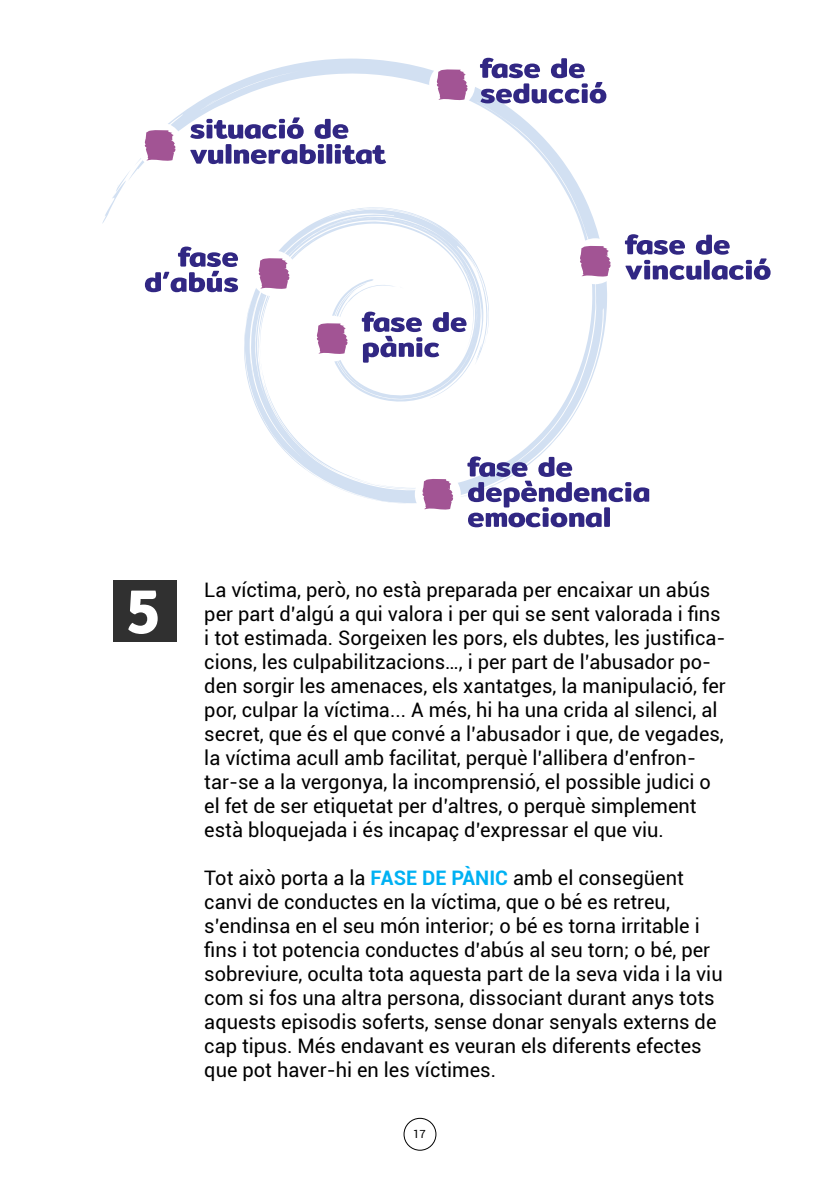
<style>
.page{position:relative;width:840px;height:1191px;background:#fff}
.page>*{position:absolute;margin:0;border:0;box-sizing:border-box;transform-origin:0 0}
.t1{font:700 65.4px "Signika";color:#fff}
.t2{font:20px/24px "Roboto";color:#000}
.t3{font:11.2px "Roboto";color:#000}
.s1{font-weight:700;color:#00b1f3}
</style>
<div class="page">
<div style="left:403px;top:1118px;width:33px;height:32px;border:1px solid #000;border-radius:50%"></div>
<svg style="left:102px;top:173px;width:26px;height:51px"></svg>
<svg style="left:128px;top:59px;width:479px;height:227px"></svg>
<div style="left:137px;top:122px;width:46px;height:46px;background:#fff;border-radius:50%"></div>
<svg style="left:143px;top:130px;width:34px;height:32px"></svg>
<svg style="left:190px;top:117px;width:196px;height:47px"></svg>
<div style="left:429px;top:62px;width:46px;height:46px;background:#fff;border-radius:50%"></div>
<svg style="left:435px;top:69px;width:33px;height:33px"></svg>
<svg style="left:479px;top:58px;width:127px;height:45px"></svg>
<svg style="left:145px;top:220px;width:625px;height:307px"></svg>
<div style="left:113px;top:580px;width:64px;height:62px;background:#303030"></div>
<h1 class="t1" style="left:126px;top:571px;width:36px">5</h1>
<p class="t2" style="left:204px;top:577px;width:523px">La víctima, però, no està preparada per encaixar un abús per part d’algú a qui valora i per qui se sent valorada i fins i tot estimada. Sorgeixen les pors, els dubtes, les justifica&shy;cions, les culpabilitzacions…, i per part de l’abusador po&shy;den sorgir les amenaces, els xantatges, la manipulació, fer por, culpar la víctima... A més, hi ha una crida al silenci, al secret, que és el que convé a l’abusador i que, de vegades, la víctima acull amb facilitat, perquè l’allibera d’enfron&shy;tar-se a la vergonya, la incomprensió, el possible judici o el fet de ser etiquetat per d’altres, o perquè simplement està bloquejada i és incapaç d’expressar el que viu.</p>
<p class="t2" style="left:204px;top:865px;width:519px">Tot això porta a la <span class="s1">FASE DE PÀNIC</span> amb el consegüent canvi de conductes en la víctima, que o bé es retreu, s’endinsa en el seu món interior; o bé es torna irritable i fins i tot potencia conductes d’abús al seu torn; o bé, per sobreviure, oculta tota aquesta part de la seva vida i la viu com si fos una altra persona, dissociant durant anys tots aquests episodis soferts, sense donar senyals externs de cap tipus. Més endavant es veuran els diferents efectes que pot haver-hi en les víctimes.</p>
<p class="t3" style="left:413px;top:1126px;width:14px">17</p>
</div>
